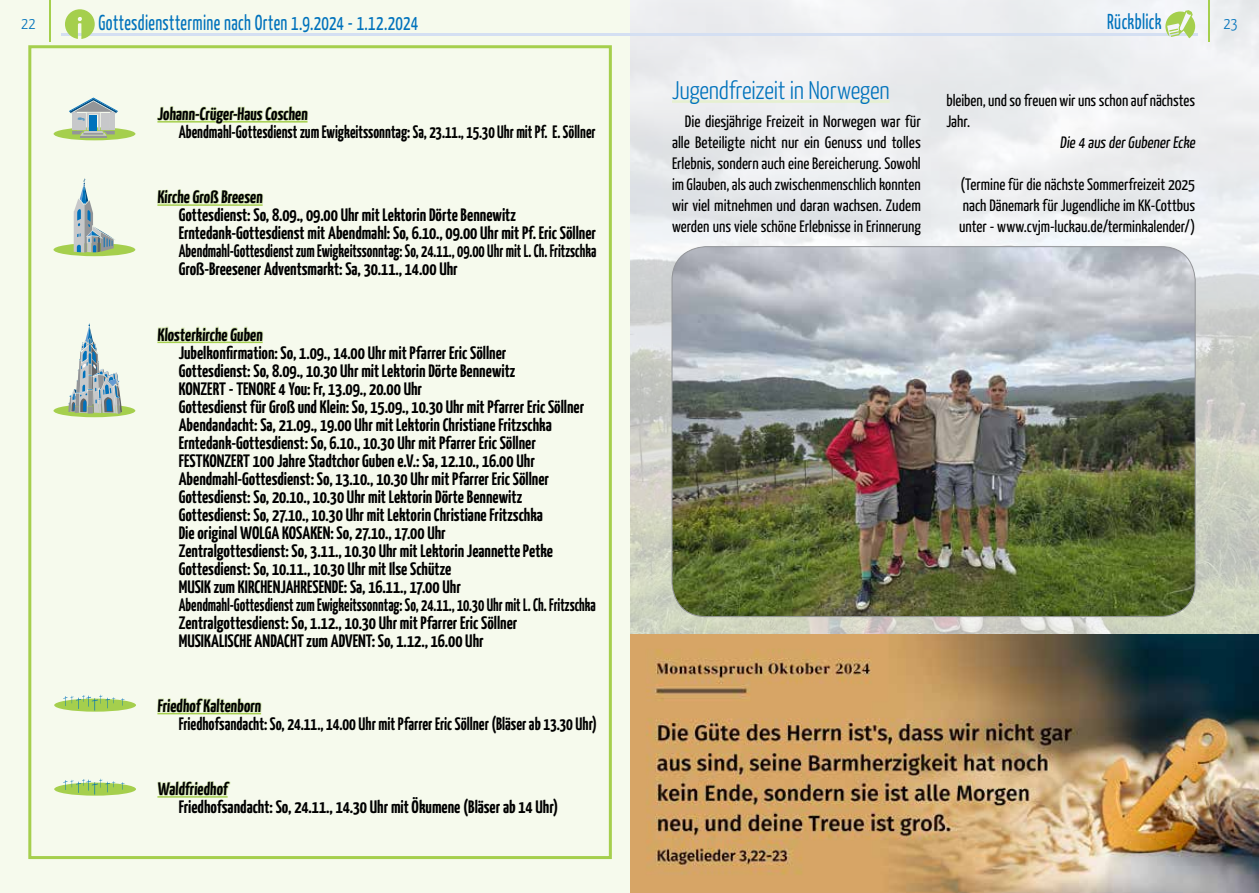
<style>
.page{position:relative;width:1259px;height:893px;background:#fff}
.page>*{position:absolute;margin:0;border:0;box-sizing:border-box;transform-origin:0 0}
.t1{font:300 25.5px "Yanone Kaffeesatz";letter-spacing:-.01em;color:#0072bc}
.t2{font:21.6px "Yanone Kaffeesatz";letter-spacing:.02em;color:#0072bc;scale:.83 1}
.t3{font:700 18px/18px "Yanone Kaffeesatz";color:#000}
.t4{font:16.5px/21px "Yanone Kaffeesatz";color:#000;text-align:justify}
.t5{font:300 16.5px "Yanone Kaffeesatz";color:#0072bc}
</style>
<div class="page">
<img style="left:630px;top:0;width:629px;height:635px">
<img style="left:630px;top:635px;width:629px;height:258px">
<hr style="left:672px;top:100px;width:217px;height:3px;background:#e6f0d0">
<img style="left:672px;top:247px;width:523px;height:370px">
<div style="left:0;top:0;width:629px;height:893px;background:#f6faed"></div>
<div style="left:28px;top:45px;width:584px;height:814px;border:3px solid #a5cf4d"></div>
<svg style="left:157px;top:106px;width:151px;height:238px"></svg>
<svg style="left:157px;top:698px;width:105px;height:100px"></svg>
<div style="left:54px;top:243px;width:81px;height:13px;background:#a5cf4d;border-radius:50%"></div>
<svg style="left:74px;top:178px;width:42px;height:75px"></svg>
<div style="left:54px;top:404px;width:81px;height:13px;background:#a5cf4d;border-radius:50%"></div>
<svg style="left:68px;top:323px;width:54px;height:91px"></svg>
<div style="left:54px;top:699px;width:82px;height:13px;background:#a5cf4d;border-radius:50%"></div>
<svg style="left:63px;top:695px;width:52px;height:16px"></svg>
<svg style="left:121px;top:698px;width:3px;height:8px"></svg>
<div style="left:54px;top:127px;width:81px;height:13px;background:#a5cf4d;border-radius:50%"></div>
<svg style="left:69px;top:98px;width:49px;height:39px"></svg>
<div style="left:54px;top:783px;width:82px;height:13px;background:#a5cf4d;border-radius:50%"></div>
<svg style="left:63px;top:779px;width:52px;height:15px"></svg>
<svg style="left:121px;top:782px;width:3px;height:8px"></svg>
<hr style="left:629px;top:33px;width:568px;height:3px;background:#d4dff2">
<hr style="left:61px;top:33px;width:568px;height:3px;background:#d4dff2">
<svg style="left:65px;top:9px;width:30px;height:30px"></svg>
<svg style="left:1165px;top:10px;width:30px;height:28px"></svg>
<hr style="left:1207px;top:0;width:2px;height:42px;background:#a5cf4d">
<hr style="left:49px;top:0;width:2px;height:42px;background:#a5cf4d">
<p class="t5" style="left:21px;top:14px;width:16px">22</p>
<p class="t2" style="left:98px;top:9px;width:387px">Gottesdiensttermine nach Orten 1.9.2024 - 1.12.2024</p>
<p class="t2" style="left:1107px;top:9px;width:67px">Rückblick</p>
<p class="t5" style="left:1223px;top:14px;width:16px">23</p>
<p class="t3" style="left:179px;top:104px;width:418px;text-indent:-21px">Johann-Crüger-Haus Coschen<br>Abendmahl-Gottesdienst zum Ewigkeitssonntag: Sa, 23.11., 15.30 Uhr mit Pf. E. Söllner</p>
<p class="t3" style="left:179px;top:188px;width:419px;text-indent:-21px">Kirche Groß Breesen<br>Gottesdienst: So, 8.09., 09.00 Uhr mit Lektorin Dörte Bennewitz Erntedank-Gottesdienst mit Abendmahl: So, 6.10., 09.00 Uhr mit Pf. Eric Söllner Abendmahl-Gottesdienst zum Ewigkeitssonntag: So, 24.11., 09.00 Uhr mit L. Ch. Fritzschka Groß-Breesener Adventsmarkt: Sa, 30.11., 14.00 Uhr</p>
<p class="t3" style="left:179px;top:325px;width:419px;text-indent:-21px">Klosterkirche Guben<br>Jubelkonfirmation: So, 1.09., 14.00 Uhr mit Pfarrer Eric Söllner<br>Gottesdienst: So, 8.09., 10.30 Uhr mit Lektorin Dörte Bennewitz<br>KONZERT - TENORE 4 You: Fr, 13.09., 20.00 Uhr<br>Gottesdienst für Groß und Klein: So, 15.09., 10.30 Uhr mit Pfarrer Eric Söllner Abendandacht: Sa, 21.09., 19.00 Uhr mit Lektorin Christiane Fritzschka Erntedank-Gottesdienst: So, 6.10., 10.30 Uhr mit Pfarrer Eric Söllner FESTKONZERT 100 Jahre Stadtchor Guben e.V.: Sa, 12.10., 16.00 Uhr Abendmahl-Gottesdienst: So, 13.10., 10.30 Uhr mit Pfarrer Eric Söllner Gottesdienst: So, 20.10., 10.30 Uhr mit Lektorin Dörte Bennewitz Gottesdienst: So, 27.10., 10.30 Uhr mit Lektorin Christiane Fritzschka<br>Die original WOLGA KOSAKEN: So, 27.10., 17.00 Uhr<br>Zentralgottesdienst: So, 3.11., 10.30 Uhr mit Lektorin Jeannette Petke Gottesdienst: So, 10.11., 10.30 Uhr mit Ilse Schütze<br>MUSIK zum KIRCHENJAHRESENDE: Sa, 16.11., 17.00 Uhr<br>Abendmahl-Gottesdienst zum Ewigkeitssonntag: So, 24.11., 10.30 Uhr mit L. Ch. Fritzschka Zentralgottesdienst: So, 1.12., 10.30 Uhr mit Pfarrer Eric Söllner<br>MUSIKALISCHE ANDACHT zum ADVENT: So, 1.12., 16.00 Uhr</p>
<p class="t3" style="left:179px;top:696px;width:420px;text-indent:-21px">Friedhof Kaltenborn<br>Friedhofsandacht: So, 24.11., 14.00 Uhr mit Pfarrer Eric Söllner (Bläser ab 13.30 Uhr)</p>
<p class="t3" style="left:179px;top:779px;width:381px;text-indent:-21px">Waldfriedhof<br>Friedhofsandacht: So, 24.11., 14.30 Uhr mit Ökumene (Bläser ab 14 Uhr)</p>
<h1 class="t1" style="left:672px;top:74px;width:219px">Jugendfreizeit in Norwegen</h1>
<p class="t4" style="left:672px;top:110px;width:250px;text-indent:13px">Die diesjährige Freizeit in Norwegen war für alle Beteiligte nicht nur ein Genuss und tolles Erlebnis, sondern auch eine Bereicherung. Sowohl im Glauben, als auch zwischenmenschlich konnten wir viel mitnehmen und daran wachsen. Zudem werden uns viele schöne Erlebnisse in Erinnerung</p>
<p class="t4" style="left:946px;top:89px;width:250px">bleiben, und so freuen wir uns schon auf nächstes</p>
<p class="t4" style="left:946px;top:110px;width:25px">Jahr.</p>
<p class="t4" style="left:1060px;top:131px;width:139px">Die 4 aus derGubenerEcke</p>
<p class="t4" style="left:959px;top:173px;width:238px">(Termine für die nächste Sommerfreizeit 2025 nach Dänemark für Jugendliche im KK-Cottbus unter - www.cvjm-luckau.de/terminkalender/)</p>
</div>
